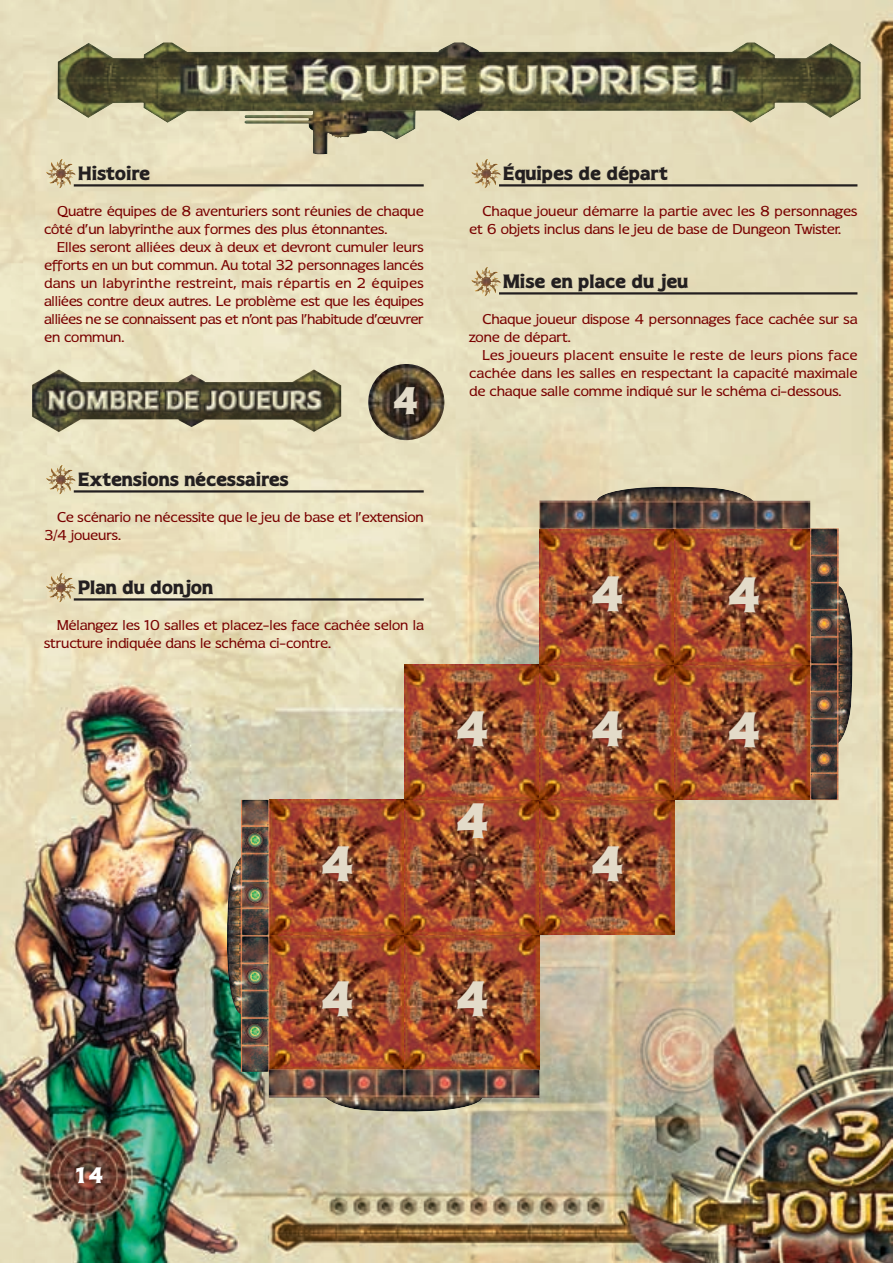
<style>
.page{position:relative;width:893px;height:1263px;background:#fff}
.page>*{position:absolute;margin:0;border:0;box-sizing:border-box;transform-origin:0 0}
.t1{font:800 46.5px "TF Dierama";color:#e3dbc9}
.t2{font:800 36px "TF Dierama";color:#e3dbc9}
.t3{font:800 21px "TF Dierama";color:#fff}
.t4{font:800 18px "TF Dierama";color:#231f20}
.t5{font:13.5px/18px "TF Dierama";color:#790100}
</style>
<div class="page">
<img style="left:0;top:0;width:893px;height:1263px">
<hr style="left:74px;top:184px;width:350px;height:3px;background:#231f20">
<hr style="left:74px;top:490px;width:350px;height:3px;background:#231f20">
<hr style="left:74px;top:598px;width:350px;height:3px;background:#231f20">
<img style="left:46px;top:573px;width:29px;height:29px">
<img style="left:46px;top:465px;width:29px;height:29px">
<img style="left:46px;top:159px;width:29px;height:29px">
<hr style="left:499px;top:184px;width:358px;height:3px;background:#231f20">
<hr style="left:499px;top:292px;width:358px;height:3px;background:#231f20">
<img style="left:471px;top:267px;width:30px;height:29px">
<img style="left:471px;top:159px;width:30px;height:29px">
<img style="left:57px;top:43px;width:804px;height:112px">
<img style="left:32px;top:369px;width:309px;height:63px">
<img style="left:368px;top:364px;width:76px;height:76px;border-radius:50%">
<img style="left:269px;top:934px;width:271px;height:178px">
<img style="left:405px;top:934px;width:135px;height:135px">
<img style="left:269px;top:799px;width:136px;height:135px">
<img style="left:405px;top:799px;width:135px;height:135px">
<img style="left:540px;top:799px;width:135px;height:135px">
<img style="left:405px;top:664px;width:135px;height:135px">
<img style="left:540px;top:664px;width:135px;height:135px">
<img style="left:675px;top:664px;width:135px;height:135px">
<img style="left:539px;top:486px;width:271px;height:178px">
<img style="left:675px;top:529px;width:135px;height:135px">
<img style="left:810px;top:528px;width:43px;height:272px">
<img style="left:227px;top:800px;width:43px;height:272px">
<h3 class="t4" style="left:78px;top:163px;width:74px">Histoire</h3>
<p class="t5" style="left:44px;top:202px;width:381px;text-indent:13px">Quatre équipes de 8 aventuriers sont réunies de chaque côté d’un labyrinthe aux formes des plus étonnantes.</p>
<p class="t5" style="left:44px;top:238px;width:381px;text-align:justify;text-indent:13px">Elles seront alliées deux à deux et devront cumuler leurs efforts en un but commun. Au total 32 personnages lancés dans un labyrinthe restreint, mais répartis en 2 équipes alliées contre deux autres. Le problème est que les équipes alliées ne se connaissent pas et n’ont pas l’habitude d’œuvrer en commun.</p>
<h2 class="t2" style="left:393px;top:380px;width:27px">4</h2>
<h3 class="t4" style="left:78px;top:469px;width:213px">Extensions nécessaires</h3>
<p class="t5" style="left:44px;top:508px;width:381px;text-indent:13px">Ce scénario ne nécessite que le jeu de base et l’extension<br>3/4 joueurs.</p>
<h3 class="t4" style="left:78px;top:577px;width:137px">Plan du donjon</h3>
<p class="t5" style="left:44px;top:616px;width:381px;text-indent:13px">Mélangez les 10 salles et placez-les face cachée selon la structure indiquée dans le schéma ci-contre.</p>
<h1 class="t1" style="left:321px;top:838px;width:35px">4</h1>
<h3 class="t4" style="left:503px;top:163px;width:167px">Équipes de départ</h3>
<p class="t5" style="left:469px;top:202px;width:390px;text-indent:13px">Chaque joueur démarre la partie avec les 8 personnages et 6 objets inclus dans le jeu de base de Dungeon Twister.</p>
<h3 class="t4" style="left:503px;top:271px;width:187px">Mise en place du jeu</h3>
<p class="t5" style="left:469px;top:310px;width:390px;text-indent:13px">Chaque joueur dispose 4 personnages face cachée sur sa zone de départ.</p>
<p class="t5" style="left:469px;top:346px;width:390px;text-align:justify;text-indent:13px">Les joueurs placent ensuite le reste de leurs pions face cachée dans les salles en respectant la capacité maximale de chaque salle comme indiqué sur le schéma ci-dessous.</p>
<h1 class="t1" style="left:456px;top:703px;width:35px">4</h1>
<h1 class="t1" style="left:456px;top:795px;width:35px">4</h1>
<h1 class="t1" style="left:591px;top:568px;width:35px">4</h1>
<h1 class="t1" style="left:727px;top:569px;width:35px">4</h1>
<h1 class="t1" style="left:591px;top:703px;width:35px">4</h1>
<h1 class="t1" style="left:591px;top:838px;width:35px">4</h1>
<h1 class="t1" style="left:727px;top:704px;width:35px">4</h1>
<h1 class="t1" style="left:321px;top:973px;width:35px">4</h1>
<h1 class="t1" style="left:456px;top:973px;width:35px">4</h1>
<h3 class="t3" style="left:73px;top:1164px;width:32px">14</h3>
</div>
